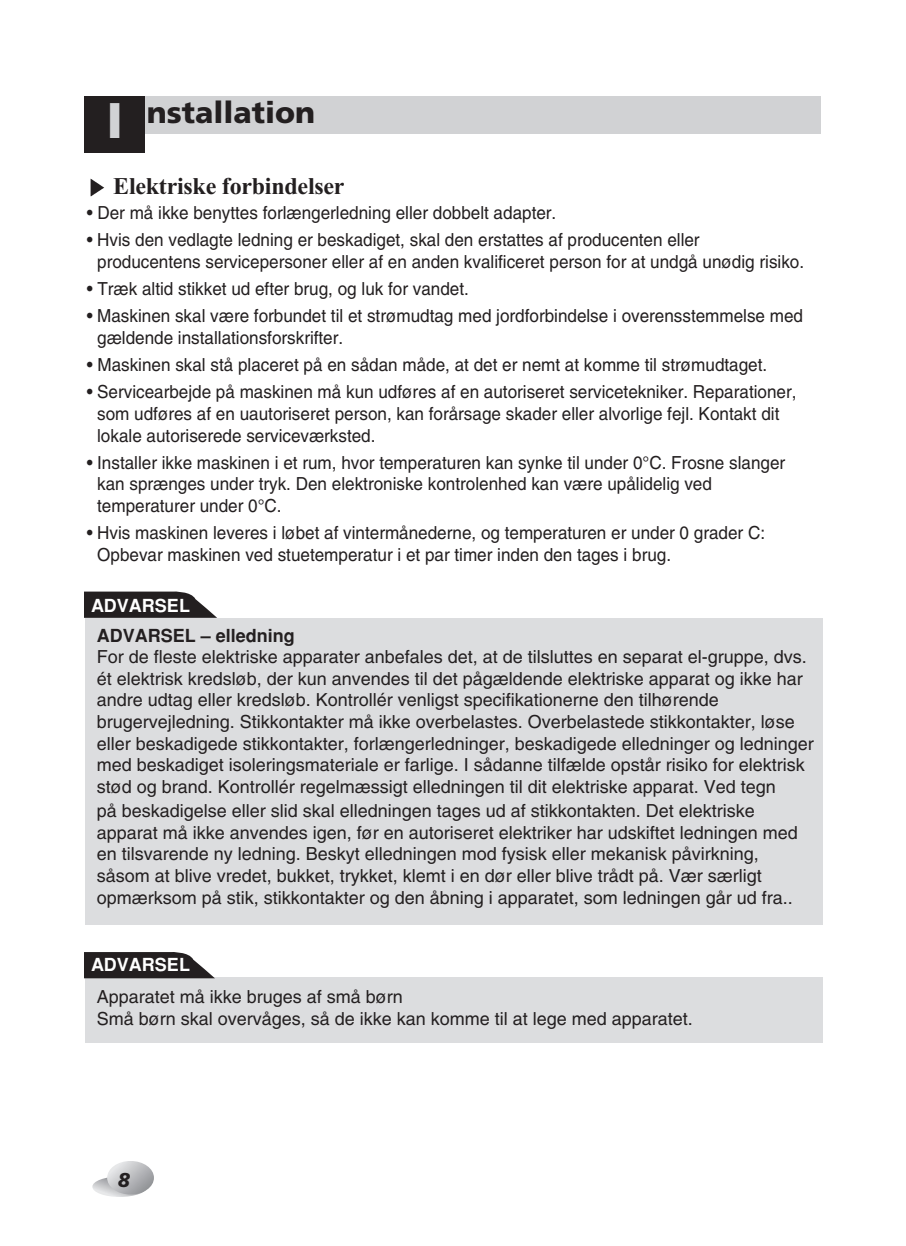
<style>
.page{position:relative;width:906px;height:1246px;background:#fff}
.page>*{position:absolute;margin:0;border:0;box-sizing:border-box;transform-origin:0 0}
.t1{font:900 50px "Frutiger";color:#d1d2d4}
.t2{font:900 30px "Frutiger";color:#231f20}
.t3{font:700 24px "Times New Roman";letter-spacing:-.01em;color:#231f20}
.t4{font:italic 900 20px "Frutiger";color:#231f20}
.t5{font:18px/21.6px "Helvetica";color:#231f20}
.t6{font:18px/21.6px "Helvetica";color:#231f20;scale:.95 1}
.t7{font:700 18px "Helvetica";color:#231f20}
.t8{font:700 18px "Helvetica";color:#fff}
</style>
<div class="page">
<svg style="left:92px;top:1177px;width:55px;height:20px"></svg>
<svg style="left:107px;top:1162px;width:47px;height:33px"></svg>
<div style="left:85px;top:96px;width:736px;height:37px;background:#d1d2d4"></div>
<div style="left:85px;top:96px;width:60px;height:57px;background:#231f20"></div>
<div style="left:85px;top:618px;width:737px;height:307px;background:#dcdddf"></div>
<svg style="left:85px;top:591px;width:132px;height:27px;background:#413e3f"></svg>
<div style="left:85px;top:978px;width:737px;height:65px;background:#dcdddf"></div>
<svg style="left:85px;top:952px;width:130px;height:26px;background:#3d3a3b"></svg>
<img style="left:90px;top:178px;width:15px;height:19px">
<h1 class="t1" style="left:106px;top:100px;width:18px">I</h1>
<h2 class="t2" style="left:147px;top:100px;width:170px">nstallation</h2>
<h3 class="t3" style="left:113px;top:179px;width:233px">Elektriske forbindelser</h3>
<p class="t6" style="left:87px;top:203px;width:496px">• Der må ikke benyttes forlængerledning eller dobbelt adapter.</p>
<p class="t6" style="left:97px;top:231px;width:746px;text-indent:-10px">• Hvis den vedlagte ledning er beskadiget, skal den erstattes af producenten eller producentens servicepersoner eller af en anden kvalificeret person for at undgå unødig risiko.</p>
<p class="t6" style="left:87px;top:280px;width:404px">• Træk altid stikket ud efter brug, og luk for vandet.</p>
<p class="t6" style="left:97px;top:307px;width:745px;text-indent:-10px">• Maskinen skal være forbundet til et strømudtag med jordforbindelse i overensstemmelse med gældende installationsforskrifter.</p>
<p class="t6" style="left:87px;top:356px;width:718px">• Maskinen skal stå placeret på en sådan måde, at det er nemt at komme til strømudtaget.</p>
<p class="t6" style="left:97px;top:383px;width:738px;text-indent:-10px">• Servicearbejde på maskinen må kun udføres af en autoriseret servicetekniker. Reparationer, som udføres af en uautoriseret person, kan forårsage skader eller alvorlige fejl. Kontakt dit lokale autoriserede serviceværksted.</p>
<p class="t6" style="left:97px;top:453px;width:726px;text-indent:-10px">• Installer ikke maskinen i et rum, hvor temperaturen kan synke til under 0°C. Frosne slanger kan sprænges under tryk. Den elektroniske kontrolenhed kan være upålidelig ved temperaturer under 0°C.</p>
<p class="t6" style="left:97px;top:524px;width:705px;text-indent:-10px">• Hvis maskinen leveres i løbet af vintermånederne, og temperaturen er under 0 grader C:<br>Opbevar maskinen ved stuetemperatur i et par timer inden den tages i brug.</p>
<p class="t8" style="left:91px;top:599px;width:100px">ADVARSEL</p>
<p class="t7" style="left:97px;top:629px;width:200px">ADVARSEL – elledning</p>
<p class="t5" style="left:97px;top:648px;width:719px">For de fleste elektriske apparater anbefales det, at de tilsluttes en separat el-gruppe, dvs. ét elektrisk kredsløb, der kun anvendes til det pågældende elektriske apparat og ikke har andre udtag eller kredsløb. Kontrollér venligst specifikationerne den tilhørende brugervejledning. Stikkontakter må ikke overbelastes. Overbelastede stikkontakter, løse eller beskadigede stikkontakter, forlængerledninger, beskadigede elledninger og ledninger med beskadiget isoleringsmateriale er farlige. I sådanne tilfælde opstår risiko for elektrisk stød og brand. Kontrollér regelmæssigt elledningen til dit elektriske apparat. Ved tegn</p>
<p class="t5" style="left:97px;top:802px;width:703px">på beskadigelse eller slid skal elledningen tages ud af stikkontakten. Det elektriske apparat må ikke anvendes igen, før en autoriseret elektriker har udskiftet ledningen med en tilsvarende ny ledning. Beskyt elledningen mod fysisk eller mekanisk påvirkning, såsom at blive vredet, bukket, trykket, klemt i en dør eller blive trådt på. Vær særligt opmærksom på stik, stikkontakter og den åbning i apparatet, som ledningen går ud fra..</p>
<p class="t8" style="left:91px;top:959px;width:100px">ADVARSEL</p>
<p class="t5" style="left:97px;top:988px;width:598px">Apparatet må ikke bruges af små børn<br>Små børn skal overvåges, så de ikke kan komme til at lege med apparatet.</p>
<p class="t4" style="left:118px;top:1172px;width:14px">8</p>
</div>
